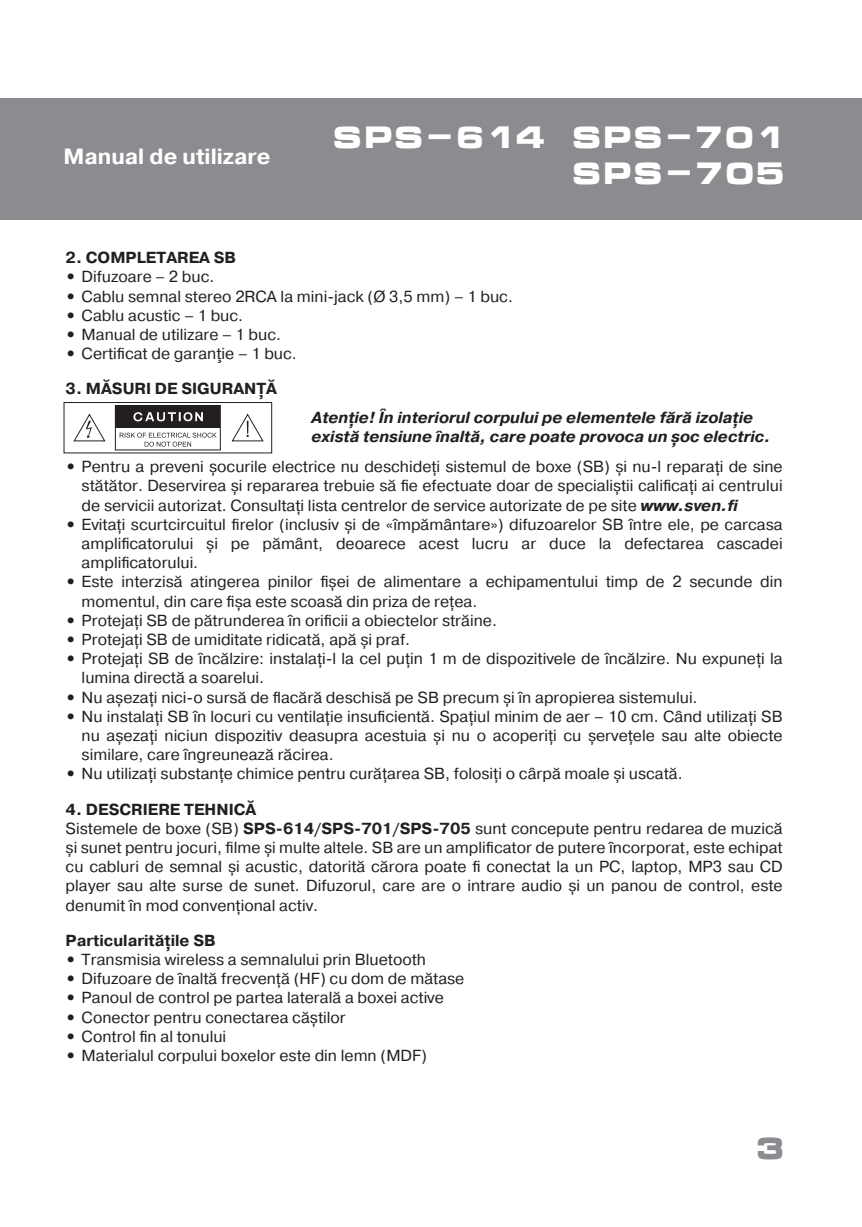
<style>
.page{position:relative;width:862px;height:1227px;background:#fff}
.page>*{position:absolute;margin:0;border:0;box-sizing:border-box;transform-origin:0 0}
.t1{font:700 30px/36px "Micra";color:#fff}
.t2{font:700 30px "Micra";color:#8a8c8f}
.t3{font:700 22px "Pragmatica";color:#fff}
.t4{font:16px/19.2px "Pragmatica";color:#231f20;text-align:justify}
.t5{font:italic 700 16px/19.2px "Pragmatica";color:#231f20}
.t6{font:700 16px "Pragmatica";color:#231f20}
.s1{font-weight:800}
.s2{font-weight:700;font-style:italic}
.s3{font-weight:700}
</style>
<div class="page">
<div style="left:63px;top:402px;width:209px;height:51px;border:1px solid #231f20"></div>
<div style="left:115px;top:405px;width:105px;height:23px;background:#231f20"></div>
<svg style="left:133px;top:412px;width:70px;height:9px"></svg>
<svg style="left:120px;top:433px;width:96px;height:14px"></svg>
<svg style="left:74px;top:414px;width:31px;height:27px"></svg>
<svg style="left:232px;top:414px;width:31px;height:27px"></svg>
<div style="left:0;top:98px;width:861px;height:121px;background:#8a8c8f"></div>
<h2 class="t3" style="left:63px;top:142px;width:208px">Manual de utilizare</h2>
<h1 class="t1" style="left:332px;top:119px;width:215px">SPS-614</h1>
<h1 class="t1" style="left:571px;top:119px;width:215px">SPS-701<br>SPS-705</h1>
<p class="t6" style="left:66px;top:247px;width:172px">2. COMPLETAREA SB</p>
<p class="t4" style="left:66px;top:268px;width:150px"><span class="s1">•</span> Difuzoare – 2 buc.</p>
<p class="t4" style="left:66px;top:287px;width:448px"><span class="s1">•</span> Cablu semnal stereo 2RCA la mini-jack (Ø 3,5 mm) – 1 buc.</p>
<p class="t4" style="left:66px;top:306px;width:179px"><span class="s1">•</span> Cablu acustic – 1 buc.</p>
<p class="t4" style="left:66px;top:325px;width:217px"><span class="s1">•</span> Manual de utilizare – 1 buc.</p>
<p class="t4" style="left:66px;top:344px;width:233px"><span class="s1">•</span> Certificat de garanţie – 1 buc.</p>
<p class="t6" style="left:66px;top:378px;width:213px">3. MĂSURI DE SIGURANŢĂ</p>
<p class="t5" style="left:311px;top:408px;width:460px">Atenţie! În interiorul corpului pe elementele fără izolaţie există tensiune înaltă, care poate provoca un șoc electric.</p>
<p class="t4" style="left:82px;top:457px;width:702px;text-indent:-16px"><span class="s1">•</span> Pentru a preveni șocurile electrice nu deschideţi sistemul de boxe (SB) și nu-l reparaţi de sine stătător. Deservirea și repararea trebuie să fie efectuate doar de specialiștii calificaţi ai centrului de servicii autorizat. Consultaţi lista centrelor de service autorizate de pe site <span class="s2">www.sven.fi</span></p>
<p class="t4" style="left:82px;top:515px;width:702px;text-indent:-16px"><span class="s1">•</span> Evitaţi scurtcircuitul firelor (inclusiv și de «împământare») difuzoarelor SB între ele, pe carcasa amplificatorului și pe pământ, deoarece acest lucru ar duce la defectarea cascadei amplificatorului.</p>
<p class="t4" style="left:82px;top:573px;width:702px;text-indent:-16px"><span class="s1">•</span> Este interzisă atingerea pinilor fișei de alimentare a echipamentului timp de 2 secunde din momentul, din care fișa este scoasă din priza de reţea.</p>
<p class="t4" style="left:66px;top:611px;width:432px"><span class="s1">•</span> Protejaţi SB de pătrunderea în orificii a obiectelor străine.</p>
<p class="t4" style="left:66px;top:630px;width:346px"><span class="s1">•</span> Protejaţi SB de umiditate ridicată, apă și praf.</p>
<p class="t4" style="left:82px;top:649px;width:702px;text-indent:-16px"><span class="s1">•</span> Protejaţi SB de încălzire: instalaţi-l la cel puţin 1 m de dispozitivele de încălzire. Nu expuneţi la lumina directă a soarelui.</p>
<p class="t4" style="left:66px;top:688px;width:633px"><span class="s1">•</span> Nu așezaţi nici-o sursă de flacără deschisă pe SB precum și în apropierea sistemului.</p>
<p class="t4" style="left:82px;top:707px;width:702px;text-indent:-16px"><span class="s1">•</span> Nu instalaţi SB în locuri cu ventilaţie insuficientă. Spaţiul minim de aer – 10 cm. Când utilizaţi SB nu așezaţi niciun dispozitiv deasupra acestuia și nu o acoperiţi cu șerveţele sau alte obiecte similare, care îngreunează răcirea.</p>
<p class="t4" style="left:66px;top:765px;width:618px"><span class="s1">•</span> Nu utilizaţi substanţe chimice pentru curăţarea SB, folosiţi o cârpă moale și uscată.</p>
<p class="t4" style="left:66px;top:800px;width:718px;text-align:left"><span class="s3">4. DESCRIERE TEHNICĂ<br></span>Sistemele de boxe (SB) <span class="s3">SPS-614/SPS-701/SPS-705</span> sunt concepute pentru redarea de muzică și sunet pentru jocuri, filme și multe altele. SB are un amplificator de putere încorporat, este echipat cu cabluri de semnal și acustic, datorită cărora poate fi conectat la un PC, laptop, MP3 sau CD player sau alte surse de sunet. Difuzorul, care are o intrare audio și un panou de control, este denumit în mod convenţional activ.</p>
<p class="t6" style="left:66px;top:930px;width:152px">Particularităţile SB</p>
<p class="t4" style="left:66px;top:950px;width:362px"><span class="s1">•</span> Transmisia wireless a semnalului prin Bluetooth</p>
<p class="t4" style="left:66px;top:969px;width:400px"><span class="s1">•</span> Difuzoare de înaltă frecvenţă (HF) cu dom de mătase</p>
<p class="t4" style="left:66px;top:989px;width:379px"><span class="s1">•</span> Panoul de control pe partea laterală a boxei active</p>
<p class="t4" style="left:66px;top:1008px;width:281px"><span class="s1">•</span> Conector pentru conectarea căștilor</p>
<p class="t4" style="left:66px;top:1027px;width:162px"><span class="s1">•</span> Control fin al tonului</p>
<p class="t4" style="left:66px;top:1046px;width:363px"><span class="s1">•</span> Materialul corpului boxelor este din lemn (MDF)</p>
<h1 class="t2" style="left:754px;top:1132px;width:32px">3</h1>
</div>
